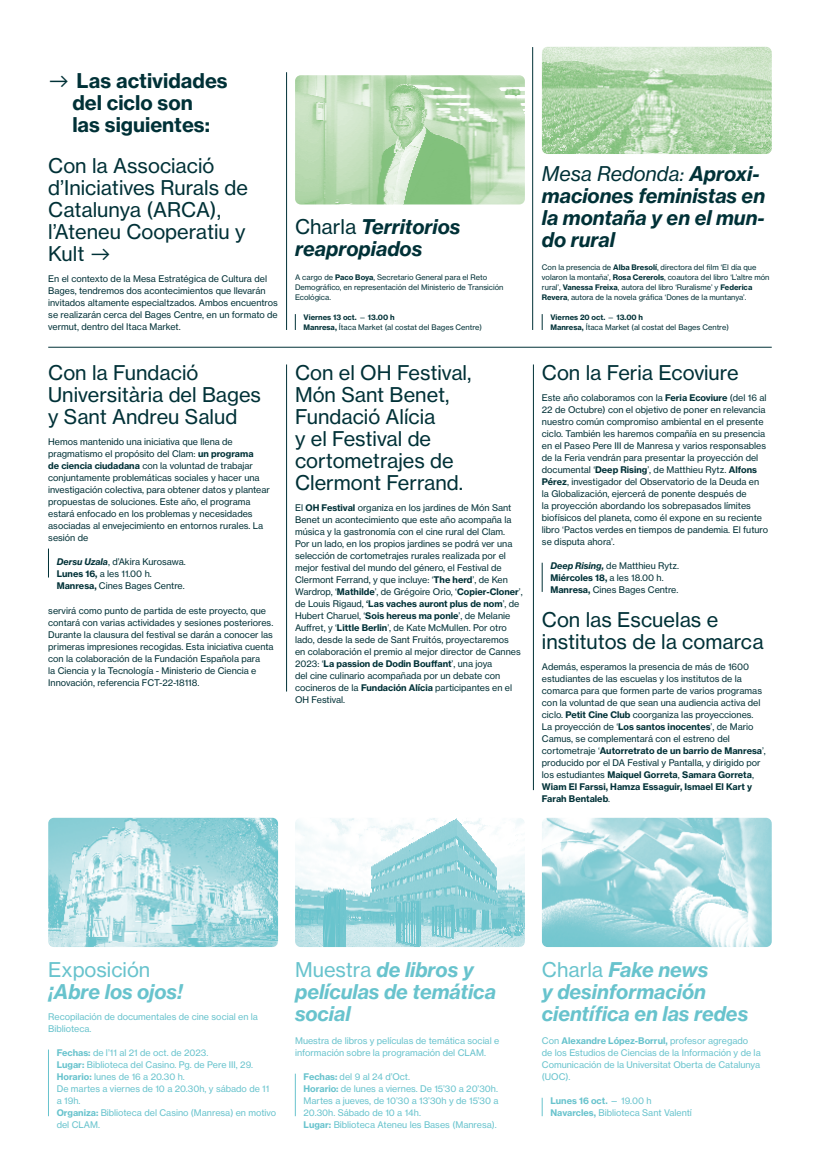
<style>
.page{position:relative;width:820px;height:1163px;background:#fff}
.page>*{position:absolute;margin:0;border:0;box-sizing:border-box;transform-origin:0 0}
.t1{font:20px/22px "N Haas Grotesk TX Pro 55 Rg";color:#003137}
.t2{font:20px/22px "N Haas Grotesk TX Pro 76 Bd It";color:#68c3cd}
.t3{font:20px/22px "N Haas Grotesk TX Pro 76 Bd It";color:#003137}
.t4{font:20px/22px "N Haas Grotesk TX Pro 75 Bd";color:#003137;text-align:center}
.t5{font:20px "N Haas Grotesk TX Pro 56 It";color:#003137}
.t6{font:20px "N Haas Grotesk TX Pro 55 Rg";color:#68c3cd}
.t7{font:9px/12px "N Haas Grotesk TX Pro 55 Rg";color:#003137}
.t8{font:9px/12px "N Haas Grotesk TX Pro 55 Rg";color:#68c3cd}
.t9{font:9px/12px "N Haas Grotesk TX Pro 75 Bd";color:#003137}
.t10{font:9px "N Haas Grotesk TX Pro 75 Bd";color:#68c3cd}
.t11{font:7.5px/10px "N Haas Grotesk TX Pro 55 Rg";color:#003137}
.t12{font:7.5px "N Haas Grotesk TX Pro 75 Bd";color:#003137}
.s1{font-family:"GT America"}
.s2{font-family:"N Haas Grotesk TX Pro 75 Bd"}
.s3{font-family:"N Haas Grotesk TX Pro 76 Bd It"}
.s4{font-family:"N Haas Grotesk TX Pro 55 Rg"}
</style>
<div class="page">
<img style="left:295px;top:75px;width:229px;height:129px">
<svg style="left:295px;top:314px;width:1px;height:16px"></svg>
<img style="left:542px;top:47px;width:229px;height:107px">
<hr style="left:48px;top:347px;width:723px;height:1px;background:#003137">
<hr style="left:286px;top:364px;width:1px;height:327px;background:#003137">
<hr style="left:533px;top:364px;width:1px;height:426px;background:#003137">
<hr style="left:532px;top:47px;width:1px;height:283px;background:#003137">
<hr style="left:286px;top:72px;width:1px;height:258px;background:#003137">
<img style="left:542px;top:817px;width:229px;height:129px">
<svg style="left:541px;top:1097px;width:1px;height:18px"></svg>
<img style="left:48px;top:817px;width:230px;height:129px">
<hr style="left:48px;top:1049px;width:1px;height:66px;background:#68c3cd">
<img style="left:295px;top:818px;width:229px;height:128px">
<hr style="left:295px;top:1073px;width:1px;height:42px;background:#68c3cd">
<svg style="left:541px;top:314px;width:1px;height:16px"></svg>
<svg style="left:541px;top:562px;width:1px;height:29px"></svg>
<svg style="left:48px;top:548px;width:1px;height:29px"></svg>
<h1 class="t4" style="left:48px;top:70px;width:181px"><span class="s1">→</span> Las actividades del ciclo son<br>las siguientes:</h1>
<h1 class="t1" style="left:48px;top:154px;width:201px">Con la Associació d’Iniciatives Rurals de<br>Catalunya (ARCA), l’Ateneu Cooperatiu y<br>Kult <span class="s1">→</span></h1>
<p class="t7" style="left:48px;top:272px;width:231px">En el contexto de la Mesa Estratégica de Cultura del Bages, tendremos dos acontecimientos que llevarán invitados altamente especialtzados. Ambos encuentros se realizarán cerca del Bages Centre, en un formato de vermut, dentro del Itaca Market.</p>
<h1 class="t1" style="left:48px;top:362px;width:214px">Con la Fundació<br>Universitària del Bages y Sant Andreu Salud</h1>
<p class="t7" style="left:48px;top:436px;width:223px">Hemos mantenido una iniciativa que llena de pragmatismo el propósito del Clam: <span class="s2">un programa<br>de ciencia ciudadana</span> con la voluntad de trabajar conjuntamente problemáticas sociales y hacer una investigación colectiva, para obtener datos y plantear propuestas de soluciones. Este año, el programa estará enfocado en los problemas y necesidades asociadas al envejecimiento en entornos rurales. La sesión de</p>
<p class="t7" style="left:57px;top:556px;width:131px"><span class="s3">Dersu Uzala</span>, d’Akira Kurosawa.<br><span class="s2">Lunes 16,</span> a les 11.00 h.<br><span class="s2">Manresa,</span> Cines Bages Centre.</p>
<p class="t7" style="left:48px;top:604px;width:227px">servirá como punto de partida de este proyecto, que contará con varias actividades y sesiones posteriores.<br>Durante la clausura del festival se darán a conocer las primeras impresiones recogidas. Esta iniciativa cuenta con la colaboración de la Fundación Española para<br>la Ciencia y la Tecnología - Ministerio de Ciencia e Innovación, referencia FCT-22-18118.</p>
<h1 class="t3" style="left:295px;top:216px;width:167px"><span class="s4">Charla</span> Territorios reapropiados</h1>
<p class="t11" style="left:295px;top:272px;width:210px">A cargo de <span class="s2">Paco Boya</span>, Secretario General para el Reto<br>Demográfico, en representación del Ministerio de Transición<br>Ecológica.</p>
<p class="t12" style="left:303px;top:312px;width:92px">Viernes 13 oct. <span class="s4">—</span> 13.00 h</p>
<p class="t11" style="left:303px;top:322px;width:180px"><span class="s2">Manresa,</span> Ítaca Market (al costat del Bages Centre)</p>
<h1 class="t1" style="left:295px;top:362px;width:178px">Con el OH Festival,<br>Món Sant Benet,<br>Fundació Alícia<br>y el Festival de cortometrajes de<br>Clermont Ferrand.</h1>
<p class="t7" style="left:295px;top:502px;width:229px">El <span class="s2">OH Festival</span> organiza en los jardines de Món Sant Benet un acontecimiento que este año acompaña la música y la gastronomía con el cine rural del Clam.<br>Por un lado, en los propios jardines se podrá ver una selección de cortometrajes rurales realizada por el mejor festival del mundo del género, el Festival de Clermont Ferrand, y que incluye: ‘<span class="s2">The herd</span>’, de Ken Wardrop, ‘<span class="s2">Mathilde</span>’, de Grégoire Orio, ‘<span class="s2">Copier-Cloner</span>’,</p>
<p class="t9" style="left:295px;top:598px;width:226px"><span class="s4">de Louis Rigaud,</span> ‘Las vaches auront plus de nom<span class="s4">’, de</span></p>
<p class="t7" style="left:295px;top:610px;width:227px">Hubert Charuel, ‘<span class="s2">Sois hereus ma ponle</span>’, de Melanie Auffret, y ‘<span class="s2">Little Berlin</span>’, de Kate McMullen. Por otro lado, desde la sede de Sant Fruitós, proyectaremos en colaboración el premio al mejor director de Cannes</p>
<p class="t9" style="left:295px;top:658px;width:199px"><span class="s4">2023: ‘</span>La passion de Dodin Bouffant<span class="s4">’, una joya</span></p>
<p class="t7" style="left:295px;top:670px;width:218px">del cine culinario acompañada por un debate con cocineros de la <span class="s2">Fundación Alícia</span> participantes en el<br>OH Festival.</p>
<h1 class="t5" style="left:541px;top:161px;width:219px">Mesa Redonda: <span class="s3">Aproxi-</span></h1>
<h1 class="t3" style="left:541px;top:184px;width:225px;text-align:justify">maciones feministas en la montaña y en el mun&shy;do rural</h1>
<p class="t11" style="left:541px;top:262px;width:229px">Con la presencia de <span class="s2">Alba Bresolí</span>, directora del film ‘El día que volaron la montaña’, <span class="s2">Rosa Cererols</span>, coautora del libro ‘L’altre món rural’, <span class="s2">Vanessa Freixa</span>, autora del libro ‘Ruralisme’ y <span class="s2">Federica Revera</span>, autora de la novela gráfica ‘Dones de la muntanya’.</p>
<p class="t12" style="left:550px;top:312px;width:94px">Viernes 20 oct. <span class="s4">—</span> 13.00 h</p>
<p class="t11" style="left:550px;top:322px;width:180px"><span class="s2">Manresa,</span> Ítaca Market (al costat del Bages Centre)</p>
<h1 class="t1" style="left:541px;top:362px;width:198px">Con la Feria Ecoviure</h1>
<p class="t7" style="left:541px;top:392px;width:228px">Este año colaboramos con la <span class="s2">Feria Ecoviure</span> (del 16 al 22 de Octubre) con el objetivo de poner en relevancia nuestro común compromiso ambiental en el presente ciclo. También les haremos compañía en su presencia en el Paseo Pere III de Manresa y varios responsables de la Feria vendrán para presentar la proyección del documental ‘<span class="s2">Deep Rising</span>’, de Matthieu Rytz. <span class="s2">Alfons Pérez</span>, investigador del Observatorio de la Deuda en la Globalización, ejercerá de ponente después de<br>la proyección abordando los sobrepasados límites biofísicos del planeta, como él expone en su reciente libro ‘Pactos verdes en tiempos de pandemia. El futuro se disputa ahora’.</p>
<p class="t7" style="left:550px;top:560px;width:130px"><span class="s3">Deep Rising,</span> de Matthieu Rytz.</p>
<p class="t9" style="left:550px;top:572px;width:115px">Miércoles 18, <span class="s4">a les 18.00 h.</span></p>
<p class="t7" style="left:550px;top:584px;width:129px"><span class="s2">Manresa,</span> Cines Bages Centre.</p>
<h1 class="t1" style="left:541px;top:608px;width:223px">Con las Escuelas e institutos de la comarca</h1>
<p class="t7" style="left:541px;top:660px;width:221px">Además, esperamos la presencia de más de 1600 estudiantes de las escuelas y los institutos de la comarca para que formen parte de varios programas con la voluntad de que sean una audiencia activa del ciclo. <span class="s2">Petit Cine Club</span> coorganiza las proyecciones.<br>La proyección de ‘<span class="s2">Los santos inocentes</span>’, de Mario Camus, se complementará con el estreno del</p>
<p class="t9" style="left:541px;top:744px;width:225px"><span class="s4">cortometraje ‘</span>Autorretrato de un barrio de Manresa<span class="s4">’,</span></p>
<p class="t7" style="left:541px;top:756px;width:220px">producido por el DA Festival y Pantalla, y dirigido por</p>
<p class="t9" style="left:541px;top:768px;width:213px"><span class="s4">los estudiantes</span> Maiquel Gorreta<span class="s4">,</span> Samara Gorreta<span class="s4">,<br></span>Wiam El Farssi, Hamza Essaguir, Ismael El Kart y<br>Farah Bentaleb<span class="s4">.</span></p>
<h1 class="t6" style="left:48px;top:957px;width:104px">Exposición</h1>
<h1 class="t2" style="left:48px;top:980px;width:136px">¡Abre los ojos!</h1>
<h1 class="t2" style="left:541px;top:958px;width:168px"><span class="s4">Charla</span> Fake news y desinformación</h1>
<h1 class="t2" style="left:295px;top:958px;width:202px"><span class="s4">Muestra</span> de libros y películas de temática social</h1>
<p class="t8" style="left:48px;top:1010px;width:211px">Recopilación de documentales de cine social en la</p>
<h1 class="t2" style="left:541px;top:1002px;width:208px">científica en las redes</h1>
<p class="t8" style="left:48px;top:1022px;width:45px">Biblioteca.</p>
<p class="t8" style="left:57px;top:1046px;width:221px"><span class="s2">Fechas:</span> de l’11 al 21 de oct. de 2023.<br><span class="s2">Lugar:</span> Biblioteca del Casino. Pg. de Pere III, 29.<br><span class="s2">Horario:</span> lunes de 16 a 20.30 h.<br>De martes a viernes de 10 a 20.30h, y sábado de 11 a 19h.<br><span class="s2">Organiza:</span> Biblioteca del Casino (Manresa) en motivo del CLAM.</p>
<p class="t10" style="left:541px;top:1034px;width:208px"><span class="s4">Con</span> Alexandre López-Borrul, <span class="s4">profesor agregado</span></p>
<p class="t8" style="left:541px;top:1046px;width:220px;text-align:justify">de los Estudios de Ciencias de la Información y de la Comunicación de la Universitat Oberta de Catalunya (UOC).</p>
<p class="t10" style="left:550px;top:1094px;width:103px">Lunes 16 oct. <span class="s4">— 19.00 h</span></p>
<p class="t8" style="left:550px;top:1106px;width:143px"><span class="s2">Navarcles,</span> Biblioteca Sant Valentí</p>
<p class="t8" style="left:295px;top:1034px;width:206px">Muestra de libros y películas de temática social e información sobre la programación del CLAM.</p>
<p class="t8" style="left:303px;top:1070px;width:196px"><span class="s2">Fechas:</span> del 9 al 24 d’Oct.<br><span class="s2">Horario:</span> de lunes a viernes. De 15’30 a 20’30h.<br>Martes a jueves, de 10’30 a 13’30h y de 15’30 a 20.30h. Sábado de 10 a 14h.<br><span class="s2">Lugar:</span> Biblioteca Ateneu les Bases (Manresa).</p>
</div>
